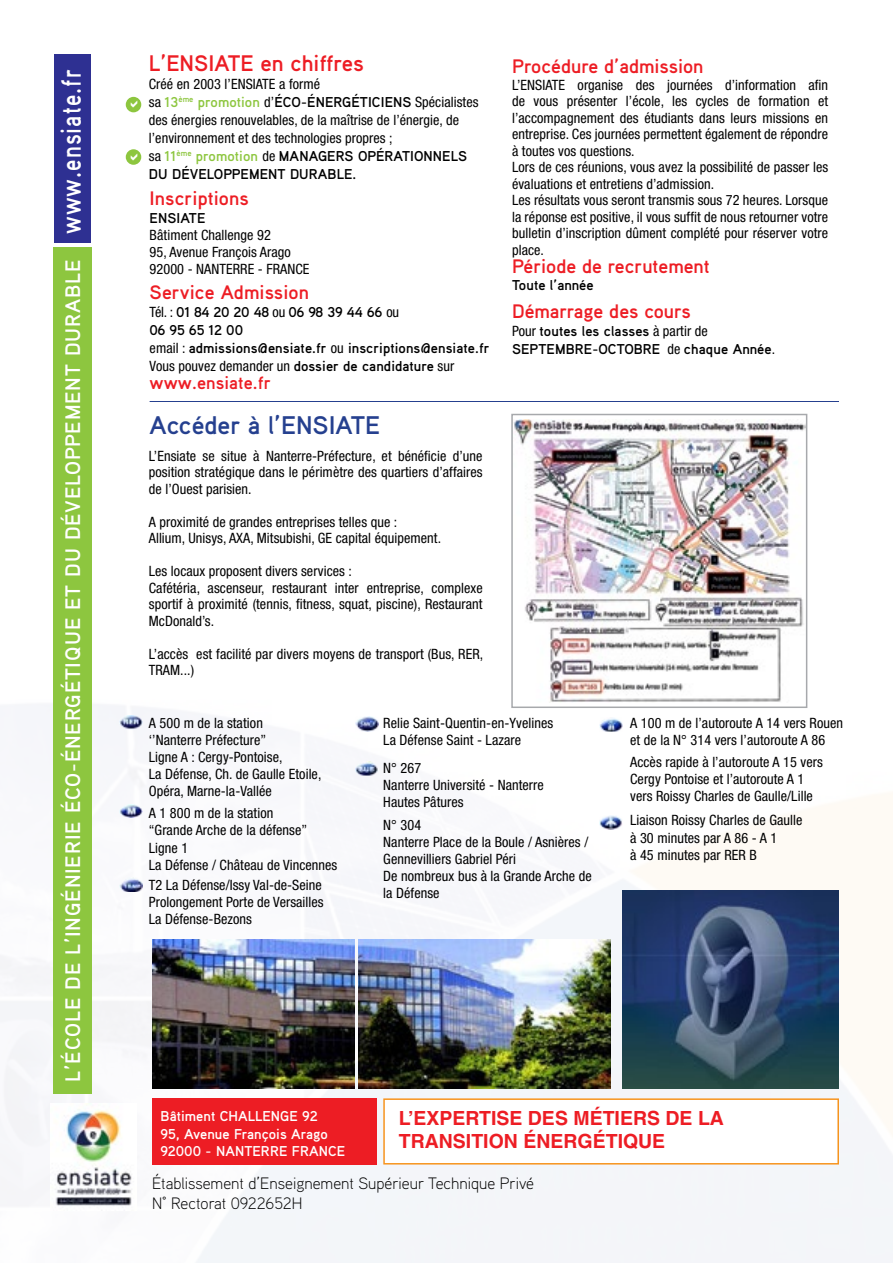
<style>
.page{position:relative;width:893px;height:1263px;background:#fff}
.page>*{position:absolute;margin:0;border:0;box-sizing:border-box;transform-origin:0 0}
.t1{font:700 25.5px "Aaux Pro";color:#25408f}
.t2{font:700 22.5px "Aaux Pro";color:#ed1d24}
.t3{font:700 21px "Aaux Pro";letter-spacing:.04em;color:#fff}
.t4{font:700 19.5px "Aaux Pro";color:#ed1d24}
.t5{font:700 19.5px/23.4px "Helvetica CE";color:#ed1d24}
.t6{font:700 18px "Aaux Pro";letter-spacing:.005em;color:#ed1d24}
.t7{font:300 16.5px/19.8px "Aaux Pro";color:#000}
.t8{font:condensed 14.25px/17.1px "Helvetica Neue LT Std";letter-spacing:.005em;color:#000}
.t9{font:700 14.25px/18px "Aaux Pro";letter-spacing:.005em;color:#000}
.t10{font:700 14.25px/17.1px "Aaux Pro";letter-spacing:.005em;color:#fff}
.s1{font-size:27.9px}
.s2{font-family:"Helvetica Neue LT Std";font-weight:400;font-stretch:condensed}
.s3{color:#8dc63f}
.s4{font-family:"Aaux Pro";font-weight:700;font-stretch:normal}
</style>
<div class="page">
<img style="left:0;top:559px;width:893px;height:704px">
<img style="left:50px;top:1103px;width:86px;height:107px">
<div style="left:152px;top:1098px;width:224px;height:66px;background:#ed1d24"></div>
<div style="left:55px;top:54px;width:36px;height:188px;background:#2e3092"></div>
<div style="left:54px;top:247px;width:38px;height:847px;background:#8dc63f"></div>
<div style="left:126px;top:97px;width:15px;height:15px;background:#8dc63f;border-radius:50%"></div>
<div style="left:126px;top:149px;width:15px;height:16px;background:#8dc63f;border-radius:50%"></div>
<img style="left:152px;top:939px;width:203px;height:150px">
<img style="left:359px;top:939px;width:252px;height:150px">
<img style="left:514px;top:419px;width:290px;height:283px">
<div style="left:511px;top:414px;width:296px;height:294px;border:2px solid #a7a9ac"></div>
<img style="left:119px;top:715px;width:23px;height:15px">
<img style="left:119px;top:804px;width:23px;height:14px">
<img style="left:119px;top:877px;width:23px;height:15px">
<img style="left:355px;top:717px;width:23px;height:14px">
<img style="left:355px;top:761px;width:23px;height:15px">
<img style="left:599px;top:717px;width:23px;height:15px">
<img style="left:599px;top:815px;width:23px;height:14px">
<hr style="left:150px;top:401px;width:689px;height:1px;background:#25408f">
<div style="left:383px;top:1098px;width:456px;height:66px;background:#fff;border:2px solid #f7941e"></div>
<img style="left:622px;top:891px;width:217px;height:198px">
<h3 class="t3" style="left:59px;top:1081px;width:1014px;rotate:-90deg">L’ÉCOLE DE L’INGÉNIERIE ÉCO-ÉNERGÉTIQUE ET DU DÉVELOPPEMENT DURABLE <span class="s1">www.ensiate.fr</span></h3>
<h2 class="t2" style="left:149px;top:49px;width:217px">L’ENSIATE en chiffres</h2>
<p class="t8" style="left:149px;top:75px;width:173px">Créé en 2003 l’ENSIATE a formé</p>
<p class="t9" style="left:149px;top:93px;width:331px"><span class="s2">sa</span> <span class="s3">13</span><sup>ème</sup> <span class="s3">promotion</span> <span class="s2">d’</span>ÉCO-ÉNERGÉTICIENS <span class="s2">Spécialistes</span></p>
<p class="t8" style="left:149px;top:111px;width:312px;line-height:18px">des énergies renouvelables, de la maîtrise de l’énergie, de l’environnement et des technologies propres ;</p>
<p class="t9" style="left:149px;top:147px;width:320px"><span class="s2">sa</span> <span class="s3">11</span><sup>ème</sup> <span class="s3">promotion</span> <span class="s2">de</span> MANAGERS OPÉRATIONNELS<br>DU DÉVELOPPEMENT DURABLE.</p>
<h3 class="t4" style="left:150px;top:186px;width:101px">Inscriptions</h3>
<p class="t9" style="left:150px;top:208px;width:57px">ENSIATE</p>
<p class="t8" style="left:150px;top:226px;width:161px">Bâtiment Challenge 92<br>95, Avenue François Arago<br>92000 - NANTERRE - FRANCE</p>
<h3 class="t4" style="left:150px;top:280px;width:161px">Service Admission</h3>
<p class="t9" style="left:150px;top:303px;width:341px"><span class="s2">Tél. :</span> 01 84 20 20 48 <span class="s2">ou</span> 06 98 39 44 66 <span class="s2">ou<br></span>06 95 65 12 00<br><span class="s2">email :</span> admissions@ensiate.fr <span class="s2">ou</span> inscriptions@ensiate.fr</p>
<p class="t8" style="left:150px;top:358px;width:306px">Vous pouvez demander un <span class="s4">dossier de candidature</span> sur</p>
<p class="t6" style="left:150px;top:372px;width:123px">www.ensiate.fr</p>
<h1 class="t1" style="left:150px;top:409px;width:232px">Accéder à l’ENSIATE</h1>
<p class="t8" style="left:149px;top:447px;width:335px;line-height:16.5px;text-align:justify">L’Ensiate se situe à Nanterre-Préfecture, et bénéficie d’une position stratégique dans le périmètre des quartiers d’affaires de l’Ouest parisien.</p>
<p class="t8" style="left:149px;top:513px;width:294px;line-height:16.5px">A proximité de grandes entreprises telles que :<br>Allium, Unisys, AXA, Mitsubishi, GE capital équipement.</p>
<p class="t8" style="left:149px;top:563px;width:335px;line-height:16.5px">Les locaux proposent divers services :<br>Cafétéria, ascenseur, restaurant inter entreprise, complexe sportif à proximité (tennis, fitness, squat, piscine), Restaurant McDonald’s.</p>
<p class="t8" style="left:149px;top:645px;width:336px;line-height:16.5px">L’accès est facilité par divers moyens de transport (Bus, RER,<br>TRAM...)</p>
<h3 class="t4" style="left:512px;top:54px;width:193px">Procédure d’admission</h3>
<p class="t8" style="left:512px;top:76px;width:318px;line-height:16.5px">L’ENSIATE organise des journées d’information afin de vous présenter l’école, les cycles de formation et l’accompagnement des étudiants dans leurs missions en entreprise. Ces journées permettent également de répondre à toutes vos questions.<br>Lors de ces réunions, vous avez la possibilité de passer les évaluations et entretiens d’admission.<br>Les résultats vous seront transmis sous 72 heures. Lorsque la réponse est positive, il vous suffit de nous retourner votre bulletin d’inscription dûment complété pour réserver votre place.</p>
<h3 class="t4" style="left:512px;top:254px;width:199px">Période de recrutement</h3>
<p class="t9" style="left:512px;top:276px;width:83px">Toute l’année</p>
<h3 class="t4" style="left:512px;top:299px;width:180px">Démarrage des cours</h3>
<p class="t9" style="left:512px;top:322px;width:265px"><span class="s2">Pour</span> toutes les classes <span class="s2">à partir de<br></span>SEPTEMBRE-OCTOBRE <span class="s2">de</span> chaque Année<span class="s2">.</span></p>
<p class="t8" style="left:149px;top:714px;width:174px">A 500 m de la station<br>‘’Nanterre Préfecture’’<br>Ligne A : Cergy-Pontoise,<br>La Défense, Ch. de Gaulle Etoile,<br>Opéra, Marne-la-Vallée</p>
<p class="t8" style="left:149px;top:805px;width:190px">A 1 800 m de la station<br>‘‘Grande Arche de la défense’’<br>Ligne 1<br>La Défense / Château de Vincennes</p>
<p class="t8" style="left:149px;top:876px;width:176px">T2 La Défense/Issy Val-de-Seine<br>Prolongement Porte de Versailles<br>La Défense-Bezons</p>
<p class="t8" style="left:383px;top:714px;width:171px">Relie Saint-Quentin-en-Yvelines<br>La Défense Saint - Lazare</p>
<p class="t8" style="left:383px;top:759px;width:162px">N° 267<br>Nanterre Université - Nanterre<br>Hautes Pâtures</p>
<p class="t8" style="left:383px;top:816px;width:210px">N° 304<br>Nanterre Place de la Boule / Asnières /<br>Gennevilliers Gabriel Péri<br>De nombreux bus à la Grande Arche de la Défense</p>
<p class="t8" style="left:630px;top:714px;width:214px">A 100 m de l’autoroute A 14 vers Rouen et de la N° 314 vers l’autoroute A 86</p>
<p class="t8" style="left:630px;top:753px;width:194px">Accès rapide à l’autoroute A 15 vers<br>Cergy Pontoise et l’autoroute A 1 vers Roissy Charles de Gaulle/Lille</p>
<p class="t8" style="left:630px;top:812px;width:174px">Liaison Roissy Charles de Gaulle à 30 minutes par A 86 - A 1<br>à 45 minutes par RER B</p>
<p class="t10" style="left:161px;top:1107px;width:186px">Bâtiment CHALLENGE 92<br>95, Avenue François Arago<br>92000 - NANTERRE FRANCE</p>
<h3 class="t5" style="left:399px;top:1106px;width:327px">L’EXPERTISE DES MÉTIERS DE LA<br>TRANSITION ÉNERGÉTIQUE</h3>
<p class="t7" style="left:152px;top:1173px;width:383px">Établissement d’Enseignement Supérieur Technique Privé<br>N° Rectorat 0922652H</p>
</div>
